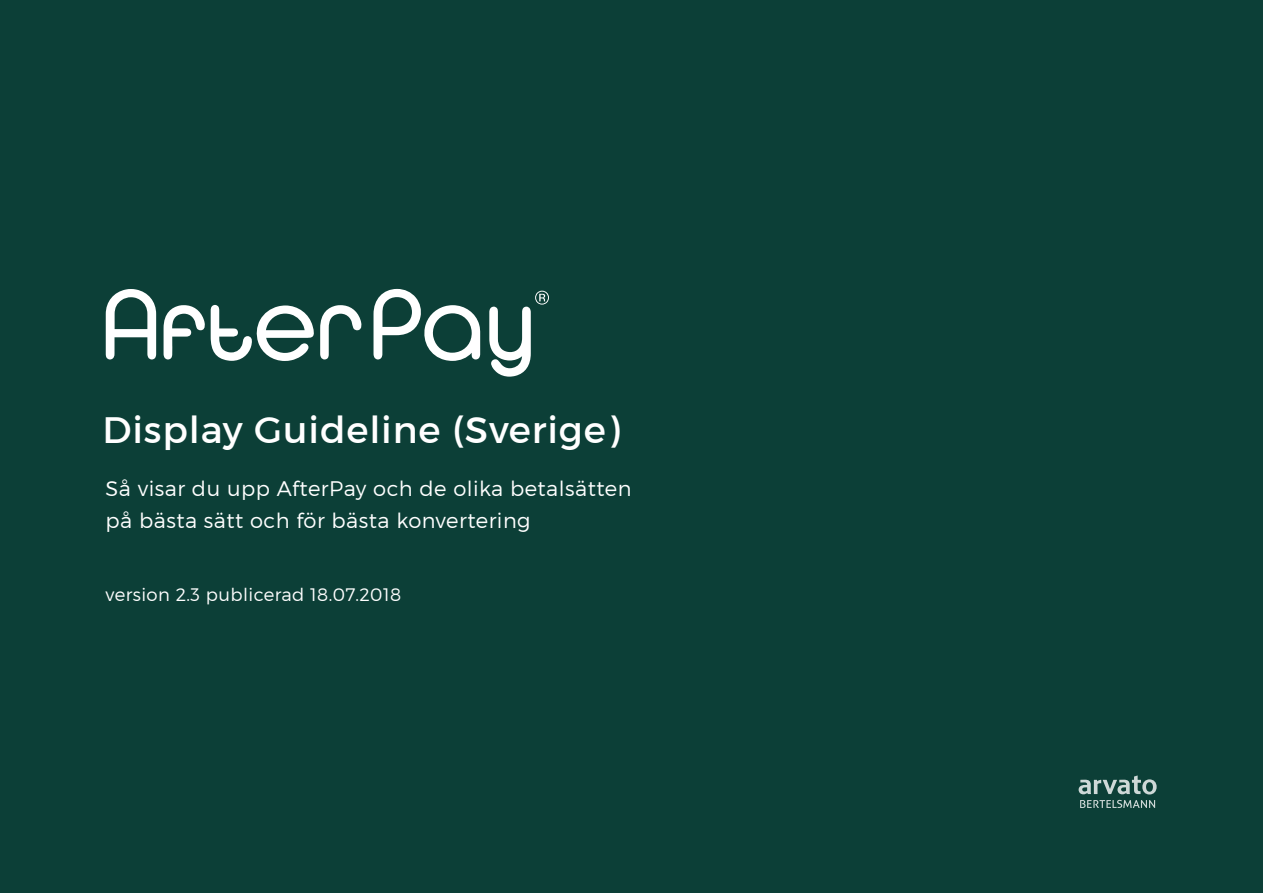
<style>
.page{position:relative;width:1263px;height:893px;background:#0c3f37}
.page>*{position:absolute;margin:0;border:0;box-sizing:border-box;transform-origin:0 0}
.t1{font:37.5px "Montserrat";letter-spacing:.025em;color:#fff}
.t2{font:300 21px/31.5px "Montserrat";letter-spacing:.025em;color:#fff}
.t3{font:300 18px "Montserrat";letter-spacing:.025em;color:#fff}
</style>
<div class="page">
<svg style="left:106px;top:289px;width:50px;height:70px"></svg>
<svg style="left:211px;top:305px;width:103px;height:56px"></svg>
<svg style="left:320px;top:305px;width:42px;height:54px"></svg>
<svg style="left:373px;top:289px;width:107px;height:72px"></svg>
<svg style="left:164px;top:305px;width:41px;height:54px"></svg>
<svg style="left:489px;top:291px;width:60px;height:86px"></svg>
<svg style="left:1078px;top:775px;width:78px;height:19px"></svg>
<svg style="left:1080px;top:800px;width:75px;height:8px"></svg>
<h1 class="t1" style="left:102px;top:407px;width:519px">Display Guideline (Sverige)</h1>
<p class="t2" style="left:106px;top:473px;width:527px">Så visar du upp AfterPay och de olika betalsätten på bästa sätt och för bästa konvertering</p>
<p class="t3" style="left:106px;top:584px;width:297px">version 2.3 publicerad 18.07.2018</p>
</div>
